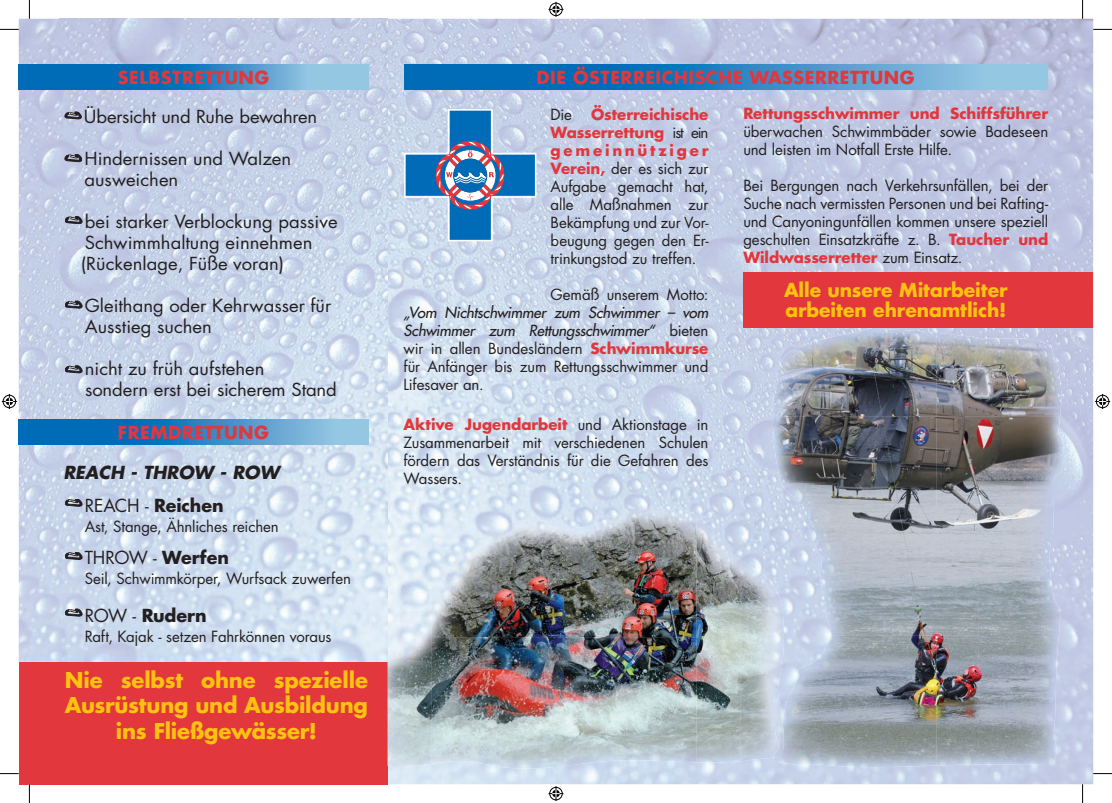
<style>
.page{position:relative;width:1112px;height:803px;background:#fff}
.page>*{position:absolute;margin:0;border:0;box-sizing:border-box;transform-origin:0 0}
.t1{font:700 21.25px/25.5px "Futura Std";letter-spacing:-.01em;color:#fec210;text-align:center}
.t2{font:700 18.75px/20px "Futura Std";letter-spacing:-.005em;color:#fec210}
.t3{font:17.5px/21px "Futura Std";color:#231f20;scale:1.06 1}
.t4{font:700 17.5px "Futura Std";letter-spacing:.03em;color:#e1373d}
.t5{font:italic 700 17.5px/32.2px "Futura Std";color:#231f20}
.t6{font:17.5px "Futura Std";color:#231f20}
.t7{font:700 17.5px "Futura Std";letter-spacing:-.01em;color:#231f20}
.t8{font:15px/18px "Futura Std";letter-spacing:-.005em;color:#231f20;text-align:justify}
.t9{font:700 15px "Futura Std";letter-spacing:-.005em;color:#e1373d}
.s1{font-weight:400;font-style:normal}
.s2{font-style:normal}
.s3{font-weight:700}
.s4{font-weight:400}
.s5{font-weight:700;color:#e1373d}
.s6{font-weight:500;font-style:italic}
</style>
<div class="page">
<img style="left:387px;top:742px;width:705px;height:42px">
<img style="left:1051px;top:19px;width:41px;height:723px">
<img style="left:761px;top:19px;width:41px;height:616px">
<img style="left:387px;top:19px;width:41px;height:586px">
<img style="left:802px;top:548px;width:13px;height:87px">
<img style="left:719px;top:19px;width:42px;height:541px">
<img style="left:428px;top:19px;width:42px;height:586px">
<img style="left:678px;top:19px;width:41px;height:497px">
<img style="left:470px;top:19px;width:41px;height:501px">
<img style="left:511px;top:19px;width:167px;height:501px">
<img style="left:802px;top:19px;width:249px;height:314px">
<img style="left:19px;top:19px;width:40px;height:643px">
<img style="left:59px;top:19px;width:328px;height:643px">
<div style="left:743px;top:273px;width:349px;height:55px;background:#e1373d"></div>
<svg style="left:19px;top:65px;width:349px;height:25px"></svg>
<div style="left:19px;top:662px;width:368px;height:122px;background:#e1373d"></div>
<svg style="left:65px;top:499px;width:17px;height:7px"></svg>
<svg style="left:65px;top:552px;width:17px;height:8px"></svg>
<svg style="left:65px;top:112px;width:16px;height:7px"></svg>
<svg style="left:65px;top:154px;width:17px;height:8px"></svg>
<svg style="left:65px;top:216px;width:17px;height:8px"></svg>
<svg style="left:65px;top:301px;width:17px;height:7px"></svg>
<svg style="left:65px;top:366px;width:17px;height:7px"></svg>
<svg style="left:65px;top:609px;width:17px;height:7px"></svg>
<svg style="left:403px;top:108px;width:134px;height:134px"></svg>
<svg style="left:19px;top:420px;width:349px;height:25px"></svg>
<img style="left:431px;top:520px;width:133px;height:248px">
<img style="left:564px;top:506px;width:132px;height:260px">
<img style="left:696px;top:516px;width:44px;height:246px">
<img style="left:740px;top:560px;width:43px;height:201px">
<img style="left:387px;top:605px;width:44px;height:162px">
<img style="left:772px;top:329px;width:164px;height:175px">
<img style="left:935px;top:333px;width:127px;height:171px">
<img style="left:799px;top:504px;width:254px;height:44px">
<img style="left:815px;top:548px;width:163px;height:87px">
<img style="left:978px;top:548px;width:82px;height:175px">
<img style="left:782px;top:635px;width:153px;height:88px">
<img style="left:935px;top:635px;width:43px;height:130px">
<img style="left:773px;top:723px;width:163px;height:44px">
<img style="left:978px;top:723px;width:78px;height:41px">
<img style="left:773px;top:720px;width:11px;height:37px">
<svg style="left:404px;top:65px;width:642px;height:25px"></svg>
<svg style="left:0;top:29px;width:19px;height:1px"></svg>
<svg style="left:1092px;top:29px;width:19px;height:1px"></svg>
<svg style="left:0;top:773px;width:19px;height:1px"></svg>
<svg style="left:1092px;top:773px;width:19px;height:1px"></svg>
<svg style="left:29px;top:0;width:1px;height:19px"></svg>
<svg style="left:29px;top:784px;width:1px;height:19px"></svg>
<svg style="left:1081px;top:0;width:2px;height:19px"></svg>
<svg style="left:1081px;top:784px;width:2px;height:19px"></svg>
<svg style="left:548px;top:2px;width:15px;height:15px"></svg>
<svg style="left:548px;top:786px;width:15px;height:15px"></svg>
<svg style="left:2px;top:394px;width:15px;height:15px"></svg>
<svg style="left:1095px;top:394px;width:14px;height:15px"></svg>
<p class="t4" style="left:118px;top:66px;width:153px">SELBSTRETTUNG</p>
<p class="t3" style="left:84px;top:106px;width:222px">Übersicht und Ruhe bewahren</p>
<p class="t3" style="left:84px;top:148px;width:196px">Hindernissen und Walzen ausweichen</p>
<p class="t3" style="left:81px;top:211px;width:243px">bei starker Verblockung passive<br>Schwimmhaltung einnehmen (Rückenlage, Füße voran)</p>
<p class="t3" style="left:85px;top:295px;width:234px">Gleithang oder Kehrwasser für<br>Ausstieg suchen</p>
<p class="t3" style="left:85px;top:358px;width:239px">nicht zu früh aufstehen<br>sondern erst bei sicherem Stand</p>
<p class="t4" style="left:118px;top:421px;width:153px">FREMDRETTUNG</p>
<p class="t5" style="left:85px;top:457px;width:196px;text-indent:-21px">REACH - THROW - ROW<br><span class="s1">REACH -</span> <span class="s2">Reichen</span></p>
<p class="t8" style="left:85px;top:517px;width:195px">Ast, Stange, Ähnliches reichen</p>
<p class="t6" style="left:85px;top:547px;width:146px">THROW - <span class="s3">Werfen</span></p>
<p class="t8" style="left:85px;top:570px;width:268px">Seil, Schwimmkörper, Wurfsack zuwerfen</p>
<p class="t7" style="left:85px;top:603px;width:123px"><span class="s4">ROW -</span> Rudern</p>
<p class="t8" style="left:85px;top:627px;width:248px">Raft, Kajak - setzen Fahrkönnen voraus</p>
<h1 class="t1" style="left:65px;top:667px;width:304px">Nie selbst ohne spezielle<br>Ausrüstung und Aus bildung ins Fließgewässer!</h1>
<p class="t4" style="left:536px;top:66px;width:379px">DIE ÖSTERREICHISCHE WASSERRETTUNG</p>
<p class="t8" style="left:550px;top:105px;width:159px;text-indent:40px"><span class="s5">Österreichische Wasserrettung</span> ist ein <span class="s5">gemeinnütziger Verein,</span> der es sich zur Aufgabe gemacht hat, alle Maß nahmen zur Bekämpfung und zur Vor&shy;beugung gegen den Er&shy;trinkungstod zu treffen.</p>
<p class="t8" style="left:550px;top:285px;width:159px">Gemäß unserem Motto:</p>
<p class="t8" style="left:403px;top:303px;width:306px"><span class="s6">„Vom Nichtschwimmer zum Schwimmer – vom Schwimmer zum Rettungsschwimmer“</span> bieten wir in allen Bundesländern <span class="s5">Schwimmkurse </span>für Anfänger bis zum Rettungsschwimmer und Lifesaver an.</p>
<p class="t8" style="left:403px;top:416px;width:306px"><span class="s5">Aktive Jugendarbeit</span> und Aktionstage in Zusammenarbeit mit verschiedenen Schulen fördern das Verständnis für die Gefahren des Wassers.</p>
<p class="t8" style="left:550px;top:105px;width:23px">Die</p>
<p class="t9" style="left:743px;top:104px;width:306px">Rettungsschwimmer und Schiffsführer</p>
<p class="t8" style="left:743px;top:123px;width:306px">überwachen Schwimmbäder sowie Badeseen und leisten im Notfall Erste Hilfe.</p>
<p class="t8" style="left:743px;top:177px;width:306px">Bei Bergungen nach Verkehrsunfällen, bei der Suche nach vermissten Personen und bei Rafting&shy;und Canyoningunfällen kommen unsere speziell geschulten Einsatzkräfte z. B. <span class="s5">Taucher und Wildwasserretter</span> zum Einsatz.</p>
<p class="t2" style="left:783px;top:280px;width:225px">Alle unsere Mitarbeiter arbeiten ehrenamtlich!</p>
</div>
